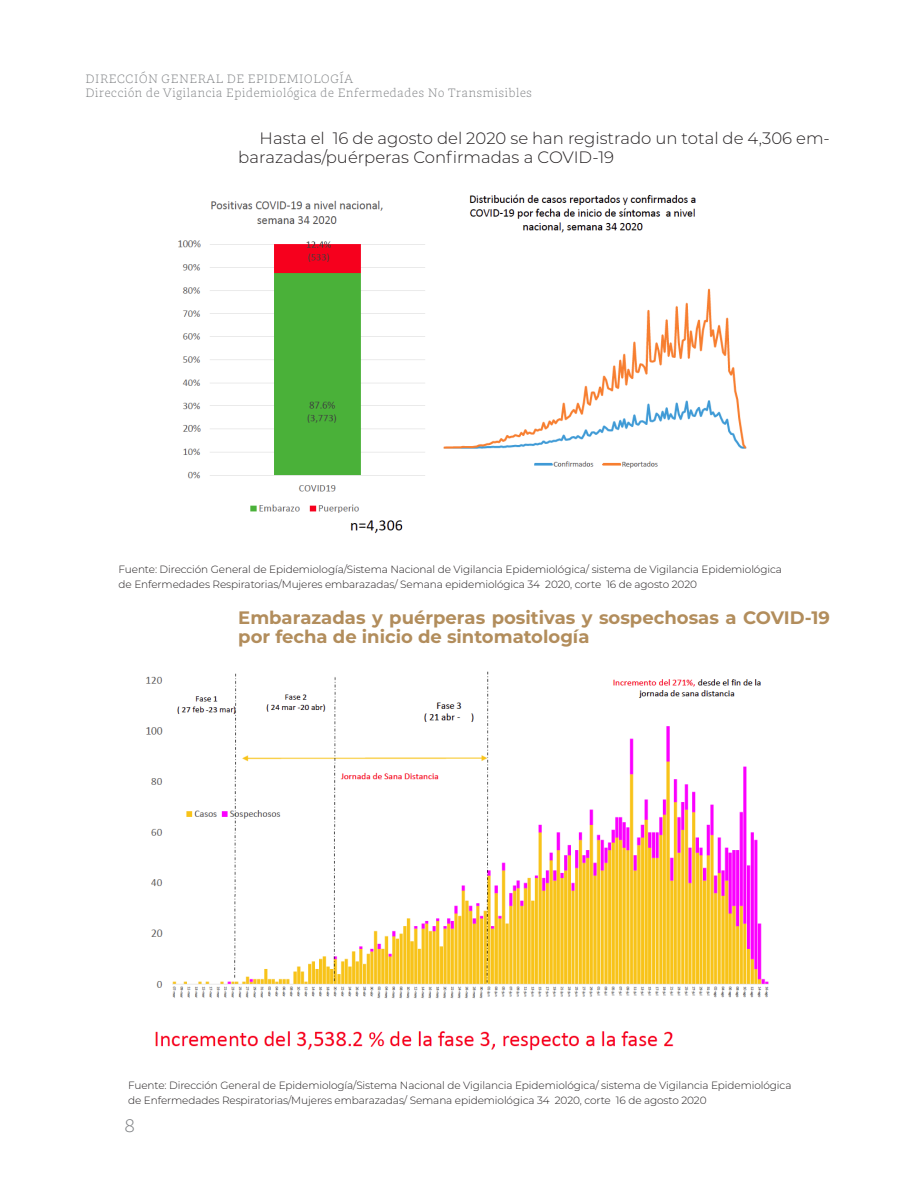
<style>
.page{position:relative;width:915px;height:1191px;background:#fff}
.page>*{position:absolute;margin:0;border:0;box-sizing:border-box;transform-origin:0 0}
.t1{font:700 18px/19.5px "Montserrat";color:#b28d5c}
.t2{font:18px "GMX Light Sc";color:#7e8083}
.t3{font:300 16.5px/19.5px "Montserrat";color:#231f20}
.t4{font:300 12px/14.4px "GMX";color:#7e8083}
.t5{font:300 10.5px/15px "Montserrat";letter-spacing:-.01em;color:#231f20}
</style>
<div class="page">
<img style="left:146px;top:671px;width:623px;height:380px">
<img style="left:178px;top:194px;width:569px;height:340px">
<p class="t4" style="left:85px;top:71px;width:448px">DIRECCIÓN GENERAL DE EPIDEMIOLOGÍA<br>Dirección de Vigilancia Epidemiológica de Enfermedades No Transmisibles</p>
<p class="t3" style="left:238px;top:128px;width:593px;text-indent:21px">Hasta el 16 de agosto del 2020 se han registrado un total de 4,306 em&shy;barazadas/puérperas Confirmadas a COVID-19</p>
<p class="t5" style="left:118px;top:561px;width:664px">Fuente: Dirección General de Epidemiología/Sistema Nacional de Vigilancia Epidemiológica/ sistema de Vigilancia Epidemiológica de Enfermedades Respiratorias/Mujeres embarazadas/ Semana epidemiológica 34 2020, corte 16 de agosto 2020</p>
<p class="t1" style="left:238px;top:607px;width:593px">Embarazadas y puérperas positivas y sospechosas a COVID-19 por fecha de inicio de sintomatología</p>
<p class="t5" style="left:128px;top:1077px;width:664px">Fuente: Dirección General de Epidemiología/Sistema Nacional de Vigilancia Epidemiológica/ sistema de Vigilancia Epidemiológica de Enfermedades Respiratorias/Mujeres embarazadas/ Semana epidemiológica 34 2020, corte 16 de agosto 2020</p>
<p class="t2" style="left:124px;top:1111px;width:13px">8</p>
</div>
